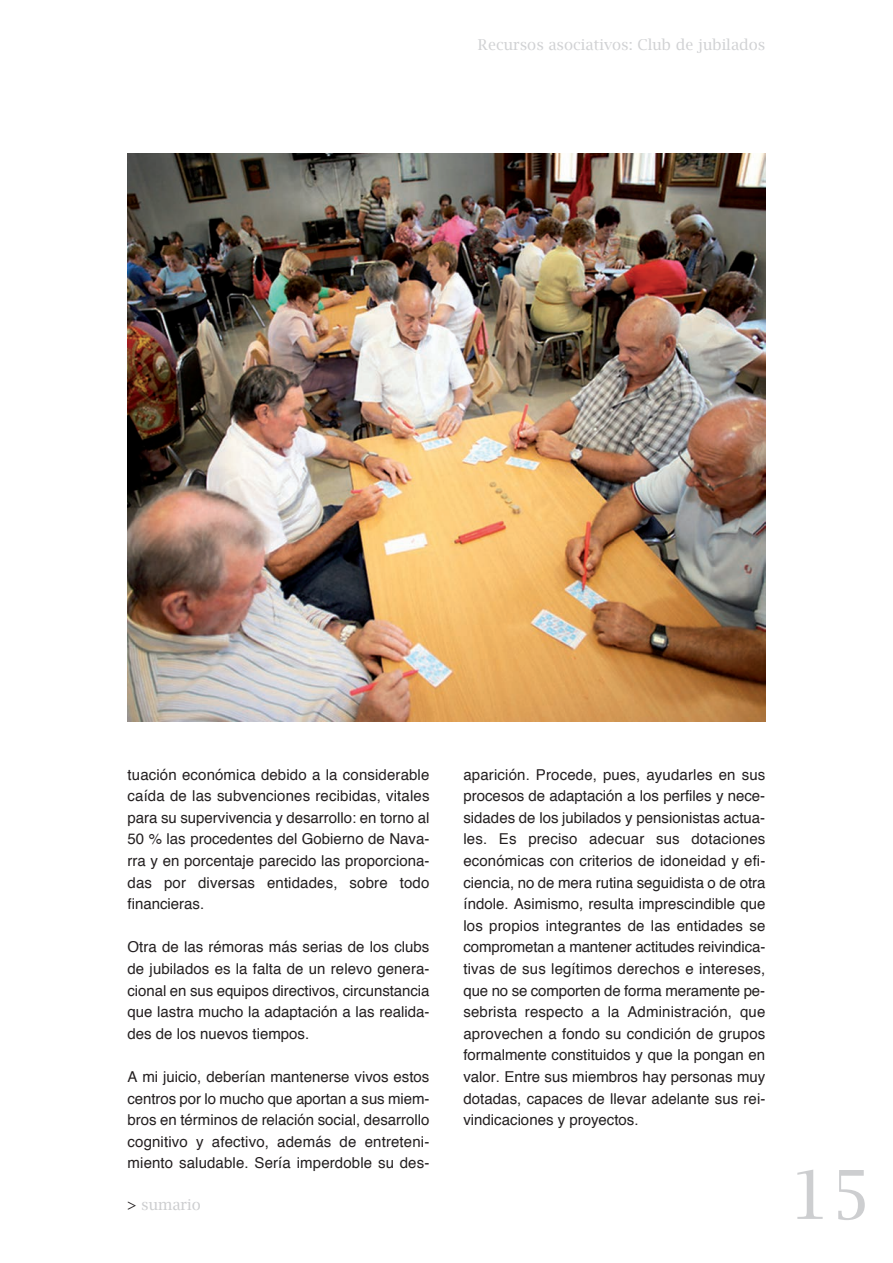
<style>
.page{position:relative;width:893px;height:1263px;background:#fff}
.page>*{position:absolute;margin:0;border:0;box-sizing:border-box;transform-origin:0 0}
.t1{font:67.65px "Lucida Bright";color:#cdced0}
.t2{font:15px/21.6px "Helvetica";letter-spacing:.005em;color:#231f20;text-align:justify}
.t3{font:15px "Lucida Bright";color:#d1d2d4}
.t4{font:15px "Lucida Bright";color:#cdced0}
.s1{color:#231f20}
</style>
<div class="page">
<img style="left:128px;top:153px;width:637px;height:568px">
<p class="t3" style="left:478px;top:36px;width:289px">Recursos asociativos: Club de jubilados</p>
<p class="t2" style="left:128px;top:765px;width:303px">tuación económica debido a la considerable caída de las subvenciones recibidas, vitales para su supervivencia y desarrollo: en torno al 50 % las procedentes del Gobierno de Nava&shy;rra y en porcentaje parecido las proporciona&shy;das por diversas entidades, sobre todo financieras.</p>
<p class="t2" style="left:128px;top:937px;width:303px">Otra de las rémoras más serias de los clubs de jubilados es la falta de un relevo genera&shy;cional en sus equipos directivos, circunstancia que lastra mucho la adaptación a las realida&shy;des de los nuevos tiempos.</p>
<p class="t2" style="left:128px;top:1067px;width:303px">A mi juicio, deberían mantenerse vivos estos centros por lo mucho que aportan a sus miem&shy;bros en términos de relación social, desarrollo cognitivo y afectivo, además de entreteni&shy;miento saludable. Sería imperdoble su des-</p>
<p class="t4" style="left:128px;top:1196px;width:75px"><span class="s1">&gt;</span> sumario</p>
<p class="t2" style="left:463px;top:765px;width:303px">aparición. Procede, pues, ayudarles en sus procesos de adaptación a los perfiles y nece&shy;sidades de los jubilados y pensionistas actua&shy;les. Es preciso adecuar sus dotaciones económicas con criterios de idoneidad y efi&shy;ciencia, no de mera rutina seguidista o de otra índole. Asimismo, resulta imprescindible que los propios integrantes de las entidades se comprometan a mantener actitudes reivindica&shy;tivas de sus legítimos derechos e intereses, que no se comporten de forma meramente pe&shy;sebrista respecto a la Administración, que aprovechen a fondo su condición de grupos formalmente constituidos y que la pongan en valor. Entre sus miembros hay personas muy dotadas, capaces de llevar adelante sus rei&shy;vindicaciones y proyectos.</p>
<h1 class="t1" style="left:789px;top:1153px;width:84px">15</h1>
</div>
